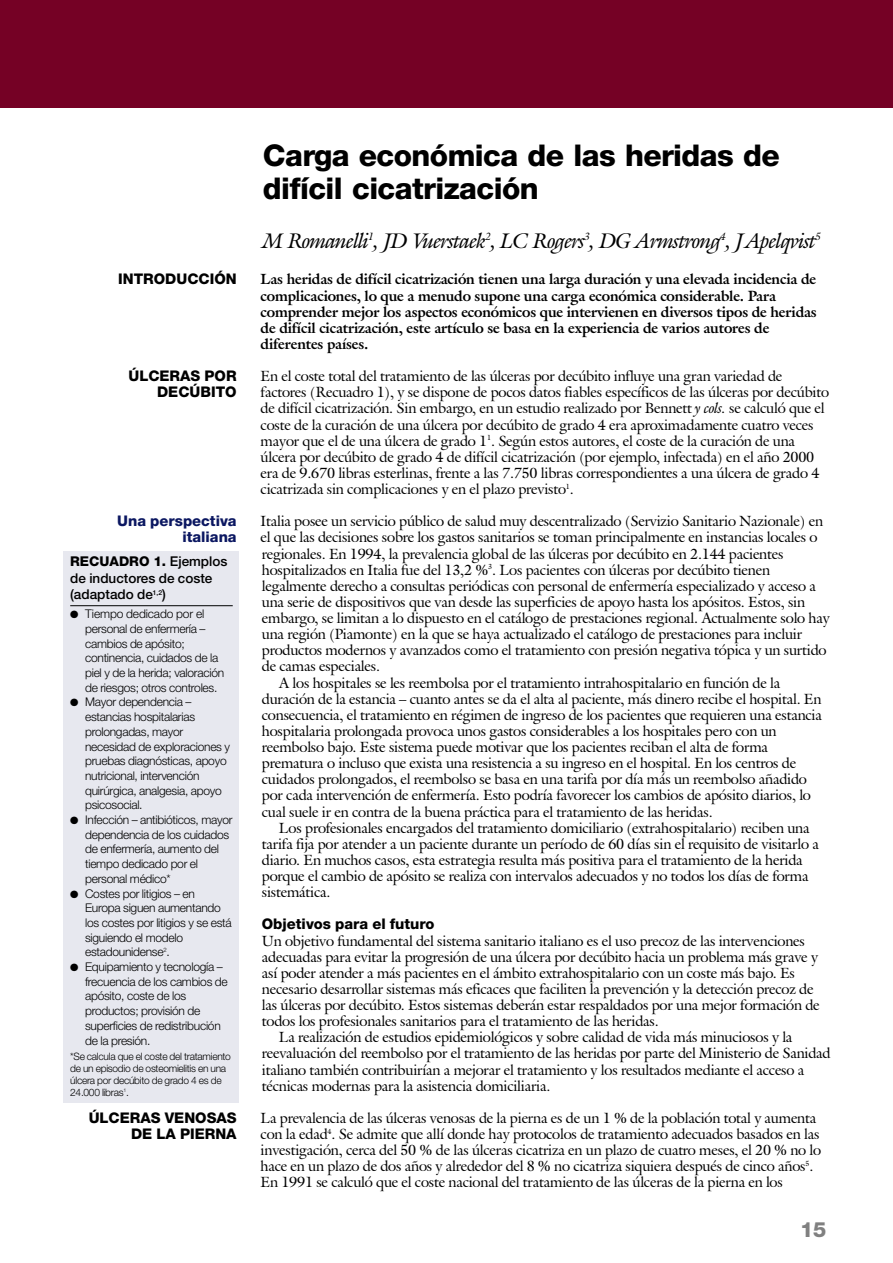
<style>
.page{position:relative;width:893px;height:1263px;background:#fff}
.page>*{position:absolute;margin:0;border:0;box-sizing:border-box;transform-origin:0 0}
.t1{font:800 30px/33px "Helvetica Neue";letter-spacing:-.02em;color:#000}
.t2{font:italic 21px "Galliard IT Cby BT";letter-spacing:-.03em;color:#000}
.t3{font:800 21px "Helvetica Neue";color:#808080}
.t4{font:800 14.7px/16px "Helvetica Neue";color:#000;text-align:right}
.t5{font:800 14.7px/16px "Helvetica Neue";color:#0b1761;text-align:right}
.t6{font:14.55px/16px "Galliard IT Cby BT";letter-spacing:-.01em;color:#000}
.t7{font:700 14.55px/16.2px "Galliard IT Cby BT";letter-spacing:-.01em;color:#000}
.t8{font:500 13.5px/16.5px "Helvetica Neue";color:#000}
.t9{font:300 12px/14.7px "Helvetica Neue";letter-spacing:-.02em;color:#000}
.t10{font:300 10.2px/12px "Helvetica Neue";letter-spacing:-.03em;color:#000}
.s1{font-weight:800}
.s2{font-style:italic}
</style>
<div class="page">
<div style="left:0;top:0;width:892px;height:107px;background:#750125"></div>
<div style="left:64px;top:551px;width:175px;height:552px;background:#e7e8ef"></div>
<hr style="left:70px;top:605px;width:163px;height:1px;background:#000">
<p class="t4" style="left:118px;top:272px;width:120px">INTRODUCCIÓN</p>
<p class="t4" style="left:128px;top:369px;width:110px">ÚLCERAS POR<br>DECÚBITO</p>
<p class="t5" style="left:117px;top:514px;width:121px">Una perspectiva italiana</p>
<p class="t8" style="left:70px;top:555px;width:159px"><span class="s1">RECUADRO 1.</span> Ejemplos de inductores de coste (adaptado de<sup>1,2</sup>)</p>
<p class="t9" style="left:85px;top:608px;width:141px;text-indent:-15px">● Tiempo dedicado por el personal de enfermería – cambios de apósito; continencia, cuidados de la piel y de la herida; valoración de riesgos; otros controles.</p>
<p class="t9" style="left:85px;top:696px;width:146px;text-indent:-15px">● Mayor dependencia – estancias hospitalarias prolongadas, mayor necesidad de exploraciones y pruebas diagnósticas, apoyo nutricional, intervención quirúrgica, analgesia, apoyo psicosocial.</p>
<p class="t9" style="left:85px;top:814px;width:149px;text-indent:-15px">● Infección – antibióticos, mayor dependencia de los cuidados de enfermería, aumento del tiempo dedicado por el personal médico*</p>
<p class="t9" style="left:85px;top:887px;width:148px;text-indent:-15px">● Costes por litigios – en<br>Europa siguen aumentando los costes por litigios y se está siguiendo el modelo estadounidense<sup>2</sup>.</p>
<p class="t9" style="left:85px;top:961px;width:144px;text-indent:-15px">● Equipamiento y tecnología – frecuencia de los cambios de apósito, coste de los productos; provisión de superficies de redistribución de la presión.</p>
<p class="t10" style="left:70px;top:1051px;width:162px">*Se calcula que el coste del tratamiento de un episodio de osteomielitis en una úlcera por decúbito de grado 4 es de<br>24.000 libras<sup>1</sup>.</p>
<p class="t4" style="left:89px;top:1111px;width:149px">ÚLCERAS VENOSAS<br>DE LA PIERNA</p>
<h1 class="t1" style="left:263px;top:141px;width:518px">Carga económica de las heridas de difícil cicatrización</h1>
<h2 class="t2" style="left:263px;top:232px;width:559px">M Romanelli<sup>1</sup>, JD Vuerstaek<sup>2</sup>, LC Rogers<sup>3</sup>, DG Armstrong<sup>4</sup>, JApelqvist<sup>5</sup></h2>
<p class="t7" style="left:260px;top:273px;width:557px">Las heridas de difícil cicatrización tienen una larga duración y una elevada incidencia de complicaciones, lo que a menudo supone una carga económica considerable. Para comprender mejor los aspectos económicos que intervienen en diversos tipos de heridas de difícil cicatrización, este artículo se basa en la experiencia de varios autores de diferentes países.</p>
<p class="t6" style="left:260px;top:370px;width:570px">En el coste total del tratamiento de las úlceras por decúbito influye una gran variedad de factores (Recuadro 1), y se dispone de pocos datos fiables específicos de las úlceras por decúbito de difícil cicatrización. Sin embargo, en un estudio realizado por Bennett <span class="s2">y cols.</span> se calculó que el coste de la curación de una úlcera por decúbito de grado 4 era aproximadamente cuatro veces mayor que el de una úlcera de grado 1<sup>1</sup>. Según estos autores, el coste de la curación de una úlcera por decúbito de grado 4 de difícil cicatrización (por ejemplo, infectada) en el año 2000 era de 9.670 libras esterlinas, frente a las 7.750 libras correspondientes a una úlcera de grado 4 cicatrizada sin complicaciones y en el plazo previsto<sup>1</sup>.</p>
<p class="t6" style="left:260px;top:515px;width:564px">Italia posee un servicio público de salud muy descentralizado (Servizio Sanitario Nazionale) en</p>
<p class="t6" style="left:260px;top:531px;width:558px">el que las decisiones sobre los gastos sanitarios se toman principalmente en instancias locales o</p>
<p class="t6" style="left:262px;top:547px;width:523px">regionales. En 1994, la prevalencia global de las úlceras por decúbito en 2.144 pacientes</p>
<p class="t6" style="left:262px;top:563px;width:510px">hospitalizados en Italia fue del 13,2 %<sup>3</sup>. Los pacientes con úlceras por decúbito tienen</p>
<p class="t6" style="left:262px;top:580px;width:555px">legalmente derecho a consultas periódicas con personal de enfermería especializado y acceso a</p>
<p class="t6" style="left:262px;top:596px;width:544px">una serie de dispositivos que van desde las superficies de apoyo hasta los apósitos. Estos, sin</p>
<p class="t6" style="left:262px;top:612px;width:569px">embargo, se limitan a lo dispuesto en el catálogo de prestaciones regional. Actualmente solo hay</p>
<p class="t6" style="left:262px;top:628px;width:541px">una región (Piamonte) en la que se haya actualizado el catálogo de prestaciones para incluir</p>
<p class="t6" style="left:262px;top:644px;width:566px">productos modernos y avanzados como el tratamiento con presión negativa tópica y un surtido</p>
<p class="t6" style="left:262px;top:660px;width:120px">de camas especiales.</p>
<p class="t6" style="left:279px;top:676px;width:503px">A los hospitales se les reembolsa por el tratamiento intrahospitalario en función de la</p>
<p class="t6" style="left:262px;top:692px;width:561px">duración de la estancia – cuanto antes se da el alta al paciente, más dinero recibe el hospital. En</p>
<p class="t6" style="left:262px;top:709px;width:561px">consecuencia, el tratamiento en régimen de ingreso de los pacientes que requieren una estancia</p>
<p class="t6" style="left:262px;top:725px;width:516px">hospitalaria prolongada provoca unos gastos considerables a los hospitales pero con un</p>
<p class="t6" style="left:262px;top:741px;width:507px">reembolso bajo. Este sistema puede motivar que los pacientes reciban el alta de forma</p>
<p class="t6" style="left:262px;top:757px;width:536px">prematura o incluso que exista una resistencia a su ingreso en el hospital. En los centros de</p>
<p class="t6" style="left:262px;top:773px;width:546px">cuidados prolongados, el reembolso se basa en una tarifa por día más un reembolso añadido</p>
<p class="t6" style="left:262px;top:789px;width:550px">por cada intervención de enfermería. Esto podría favorecer los cambios de apósito diarios, lo</p>
<p class="t6" style="left:262px;top:805px;width:452px">cual suele ir en contra de la buena práctica para el tratamiento de las heridas.</p>
<p class="t6" style="left:279px;top:821px;width:532px">Los profesionales encargados del tratamiento domiciliario (extrahospitalario) reciben una</p>
<p class="t6" style="left:262px;top:838px;width:558px">tarifa fija por atender a un paciente durante un período de 60 días sin el requisito de visitarlo a</p>
<p class="t6" style="left:262px;top:854px;width:542px">diario. En muchos casos, esta estrategia resulta más positiva para el tratamiento de la herida</p>
<p class="t6" style="left:262px;top:870px;width:548px">porque el cambio de apósito se realiza con intervalos adecuados y no todos los días de forma</p>
<p class="t6" style="left:262px;top:886px;width:70px">sistemática.</p>
<p class="t4" style="left:262px;top:917px;width:174px">Objetivos para el futuro</p>
<p class="t6" style="left:262px;top:934px;width:544px">Un objetivo fundamental del sistema sanitario italiano es el uso precoz de las intervenciones</p>
<p class="t6" style="left:262px;top:950px;width:557px">adecuadas para evitar la progresión de una úlcera por decúbito hacia un problema más grave y</p>
<p class="t6" style="left:262px;top:967px;width:534px">así poder atender a más pacientes en el ámbito extrahospitalario con un coste más bajo. Es</p>
<p class="t6" style="left:262px;top:983px;width:553px">necesario desarrollar sistemas más eficaces que faciliten la prevención y la detección precoz de</p>
<p class="t6" style="left:262px;top:999px;width:559px">las úlceras por decúbito. Estos sistemas deberán estar respaldados por una mejor formación de</p>
<p class="t6" style="left:262px;top:1015px;width:398px">todos los profesionales sanitarios para el tratamiento de las heridas.</p>
<p class="t6" style="left:279px;top:1031px;width:515px">La realización de estudios epidemiológicos y sobre calidad de vida más minuciosos y la</p>
<p class="t6" style="left:262px;top:1047px;width:570px">reevaluación del reembolso por el tratamiento de las heridas por parte del Ministerio de Sanidad</p>
<p class="t6" style="left:262px;top:1063px;width:544px">italiano también contribuirían a mejorar el tratamiento y los resultados mediante el acceso a</p>
<p class="t6" style="left:262px;top:1079px;width:290px">técnicas modernas para la asistencia domiciliaria.</p>
<p class="t6" style="left:260px;top:1112px;width:562px">La prevalencia de las úlceras venosas de la pierna es de un 1 % de la población total y aumenta con la edad<sup>4</sup>. Se admite que allí donde hay protocolos de tratamiento adecuados basados en las investigación, cerca del 50 % de las úlceras cicatriza en un plazo de cuatro meses, el 20 % no lo hace en un plazo de dos años y alrededor del 8 % no cicatriza siquiera después de cinco años<sup>5</sup>.<br>En 1991 se calculó que el coste nacional del tratamiento de las úlceras de la pierna en los</p>
<h2 class="t3" style="left:800px;top:1222px;width:28px">15</h2>
</div>
